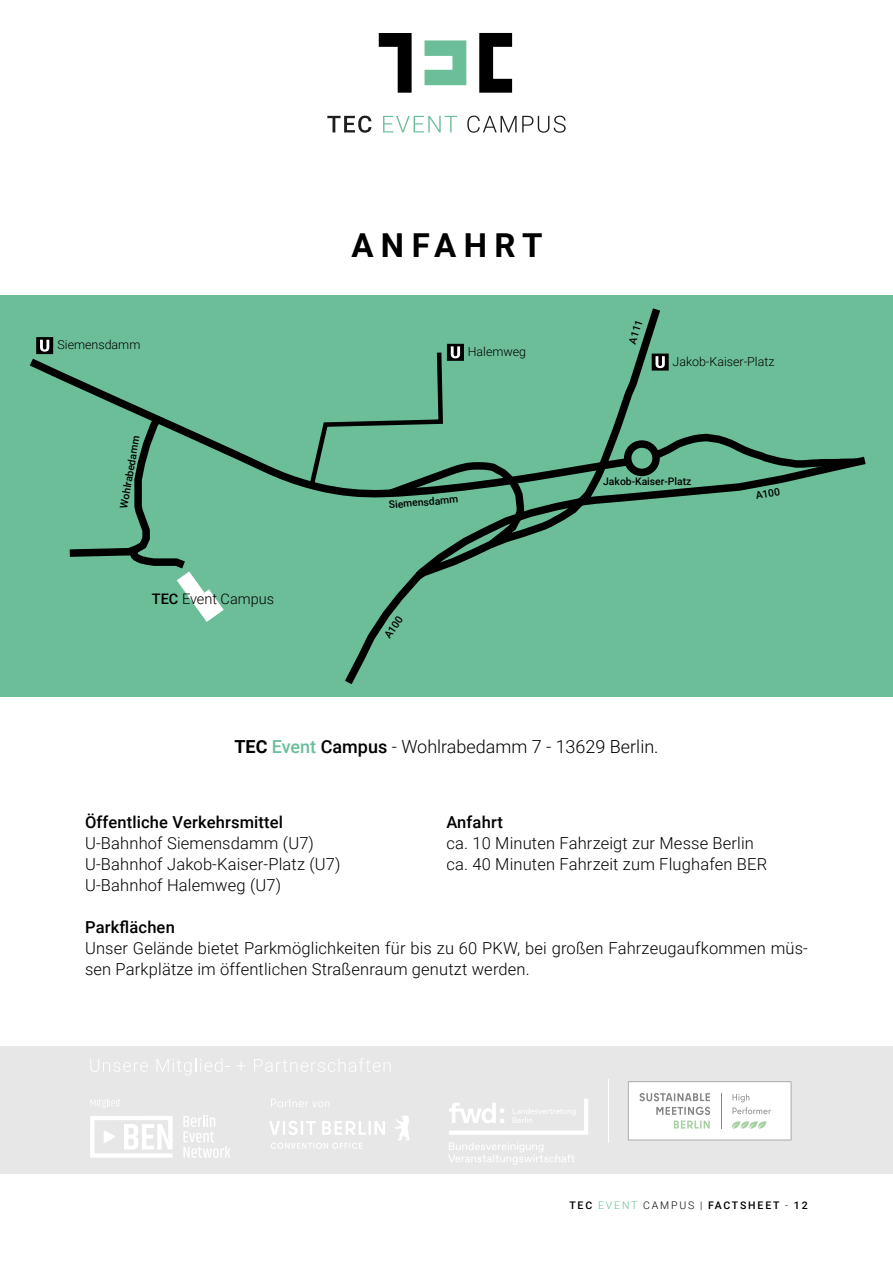
<style>
.page{position:relative;width:893px;height:1263px;background:#fff}
.page>*{position:absolute;margin:0;border:0;box-sizing:border-box;transform-origin:0 0}
.t1{font:700 33px "Roboto";letter-spacing:.225em;color:#000}
.t2{font:300 18px "Roboto";color:#000}
.t3{font:300 16.5px/21px "Roboto";letter-spacing:.01em;color:#000}
.t4{font:500 16.5px "Roboto";letter-spacing:.01em;color:#000}
.t5{font:300 14.55px "Roboto";color:#000}
.t6{font:300 12.45px "Roboto";color:#000}
.t7{font:500 10.5px "Roboto";letter-spacing:.175em;color:#000}
.t8{font:500 10.35px "Roboto";color:#000}
.s1{font-weight:500}
.s2{font-weight:700}
.s3{font-weight:500;color:#6cbe99}
.s4{font-weight:300;color:#6cbe99}
.s5{font-weight:300}
</style>
<div class="page">
<svg style="left:425px;top:40px;width:41px;height:45px"></svg>
<svg style="left:379px;top:33px;width:33px;height:60px"></svg>
<svg style="left:479px;top:33px;width:33px;height:60px"></svg>
<svg style="left:327px;top:116px;width:44px;height:17px"></svg>
<svg style="left:383px;top:116px;width:74px;height:16px"></svg>
<svg style="left:467px;top:116px;width:99px;height:17px"></svg>
<div style="left:0;top:296px;width:893px;height:401px;background:#6cbe99"></div>
<svg style="left:69px;top:501px;width:116px;height:68px"></svg>
<svg style="left:36px;top:337px;width:17px;height:15px"></svg>
<svg style="left:345px;top:308px;width:521px;height:377px"></svg>
<svg style="left:177px;top:571px;width:47px;height:51px"></svg>
<svg style="left:29px;top:352px;width:607px;height:149px"></svg>
<svg style="left:306px;top:344px;width:222px;height:211px"></svg>
<div style="left:0;top:1047px;width:893px;height:127px;background:#e7e7e7"></div>
<svg style="left:183px;top:1115px;width:47px;height:43px"></svg>
<svg style="left:90px;top:1116px;width:83px;height:42px"></svg>
<svg style="left:91px;top:1099px;width:28px;height:9px"></svg>
<svg style="left:322px;top:1121px;width:63px;height:14px"></svg>
<svg style="left:269px;top:1121px;width:47px;height:14px"></svg>
<svg style="left:271px;top:1099px;width:58px;height:8px"></svg>
<svg style="left:271px;top:1143px;width:91px;height:6px"></svg>
<svg style="left:394px;top:1115px;width:15px;height:25px"></svg>
<svg style="left:448px;top:1099px;width:140px;height:66px"></svg>
<hr style="left:608px;top:1079px;width:1px;height:64px;background:#fff">
<svg style="left:90px;top:1059px;width:58px;height:13px"></svg>
<svg style="left:156px;top:1058px;width:73px;height:17px"></svg>
<svg style="left:237px;top:1061px;width:8px;height:9px"></svg>
<svg style="left:254px;top:1058px;width:137px;height:14px"></svg>
<svg style="left:628px;top:1081px;width:163px;height:59px;background:#f1f3f1"></svg>
<p class="t6" style="left:58px;top:336px;width:84px">Siemensdamm</p>
<p class="t8" style="left:116px;top:507px;width:75px;rotate:-80deg">Wohlrabedamm</p>
<p class="t5" style="left:152px;top:589px;width:124px"><span class="s1">TEC</span> Event Campus</p>
<h1 class="t1" style="left:351px;top:222px;width:193px">ANFAHRT</h1>
<p class="t6" style="left:468px;top:343px;width:60px">Halemweg</p>
<p class="t8" style="left:388px;top:498px;width:71px;rotate:-5deg">Siemensdamm</p>
<p class="t8" style="left:381px;top:633px;width:26px;rotate:-55deg">A100</p>
<p class="t8" style="left:625px;top:341px;width:26px;rotate:-72deg">A111</p>
<p class="t6" style="left:672px;top:353px;width:103px">Jakob-Kaiser-Platz</p>
<p class="t8" style="left:603px;top:474px;width:90px">Jakob-Kaiser-Platz</p>
<p class="t8" style="left:754px;top:488px;width:26px;rotate:-11deg">A100</p>
<p class="t2" style="left:234px;top:734px;width:426px"><span class="s2">TEC</span> <span class="s3">Event</span> <span class="s1">Campus</span> - Wohlrabedamm 7 - 13629 Berlin.</p>
<p class="t4" style="left:85px;top:810px;width:200px">Öffentliche Verkehrsmittel</p>
<p class="t3" style="left:85px;top:832px;width:257px">U-Bahnhof Siemensdamm (U7)<br>U-Bahnhof Jakob-Kaiser-Platz (U7)<br>U-Bahnhof Halemweg (U7)</p>
<p class="t4" style="left:446px;top:810px;width:58px">Anfahrt</p>
<p class="t3" style="left:446px;top:832px;width:322px">ca. 10 Minuten Fahrzeigt zur Messe Berlin ca. 40 Minuten Fahrzeit zum Flughafen BER</p>
<p class="t4" style="left:85px;top:915px;width:91px">Parkflächen</p>
<p class="t3" style="left:85px;top:937px;width:724px">Unser Gelände bietet Parkmöglichkeiten für bis zu 60 PKW, bei großen Fahrzeugaufkommen müs&shy;sen Parkplätze im öffentlichen Straßenraum genutzt werden.</p>
<p class="t7" style="left:569px;top:1198px;width:240px">TEC <span class="s4">EVENT</span> <span class="s5">CAMPUS |</span> FACTSHEET <span class="s5">-</span> 12</p>
</div>
